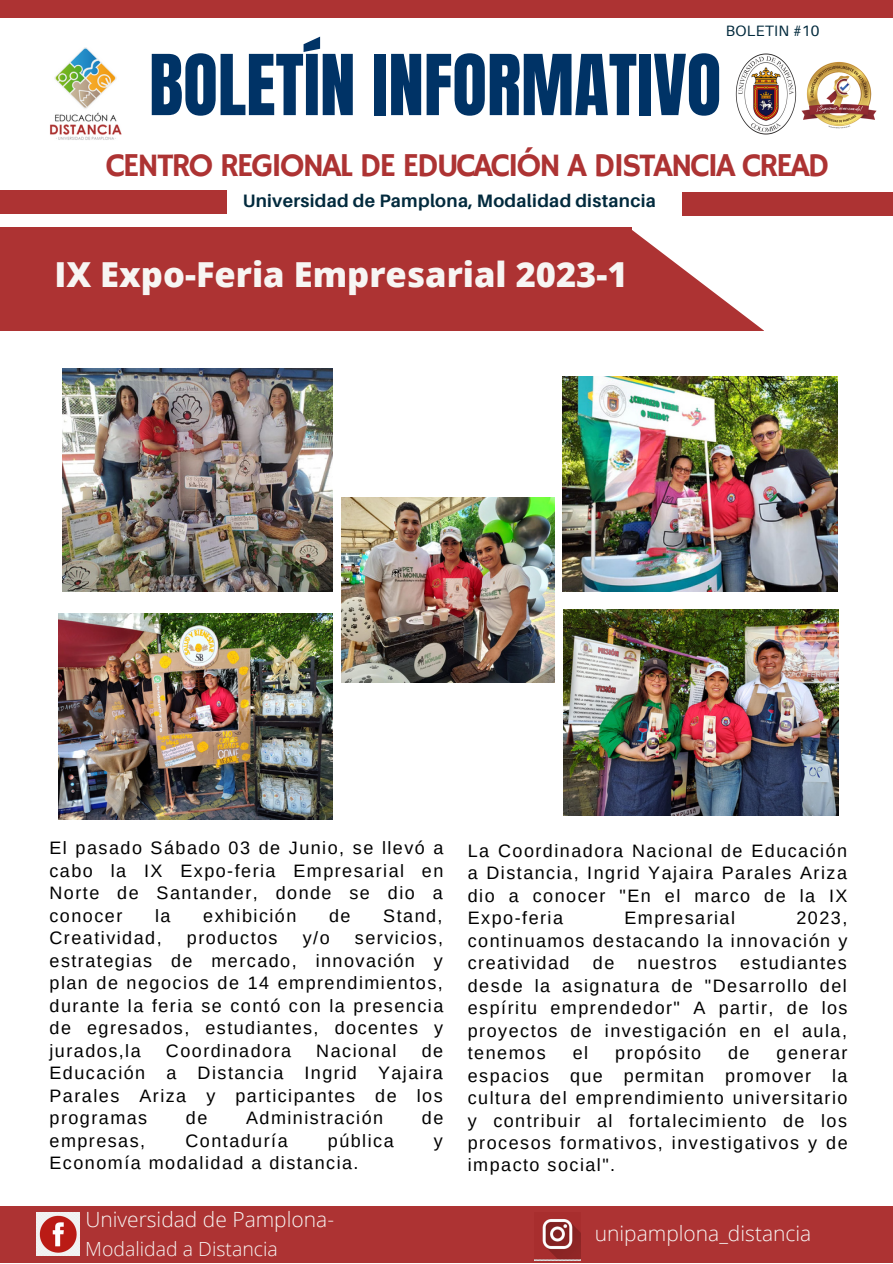
<style>
.page{position:relative;width:893px;height:1264px;background:#fff}
.page>*{position:absolute;margin:0;border:0;box-sizing:border-box;transform-origin:0 0}
.t1{font:71.25px "Anton";color:#036}
.t2{font:800 34.5px "Open Sans";color:#f7f5f3}
.t3{font:33.3px "Hammersmith One";letter-spacing:-.07em;color:#ad3333}
.t4{font:300 21px "Open Sans";color:#f7f5f3}
.t5{font:300 19.5px "Open Sans";color:#f7f5f3}
.t6{font:18px/22.5px "Arimo";letter-spacing:.08em;color:#000;text-align:justify}
.t7{font:700 18px "Aileron";letter-spacing:.015em;color:#022a3d}
.t8{font:15px "Aileron";letter-spacing:.015em;color:#022a3d}
</style>
<div class="page">
<svg style="left:0;top:230px;width:764px;height:101px;fill:#ad3333"></svg>
<div style="left:0;top:191px;width:227px;height:23px;background:#ad3333"></div>
<div style="left:682px;top:192px;width:210px;height:23px;background:#ad3333"></div>
<div style="left:0;top:0;width:892px;height:18px;background:#ad3333"></div>
<img style="left:50px;top:48px;width:71px;height:92px">
<img style="left:735px;top:53px;width:62px;height:82px">
<img style="left:801px;top:61px;width:76px;height:68px">
<div style="left:0;top:227px;width:632px;height:81px;background:#ad3333"></div>
<div style="left:0;top:1205px;width:892px;height:57px;background:#ad3333"></div>
<img style="left:37px;top:1212px;width:43px;height:43px">
<img style="left:542px;top:1219px;width:38px;height:40px">
<img style="left:62px;top:368px;width:270px;height:223px">
<img style="left:562px;top:377px;width:275px;height:214px">
<img style="left:58px;top:614px;width:274px;height:205px">
<img style="left:563px;top:609px;width:275px;height:206px">
<img style="left:341px;top:498px;width:213px;height:184px">
<p class="t1" style="left:149px;top:34px;width:573px">BOLETÍN INFORMATIVO</p>
<p class="t8" style="left:726px;top:21px;width:95px">BOLETIN #10</p>
<p class="t3" style="left:106px;top:146px;width:725px">CENTRO REGIONAL DE EDUCACIÓN A DISTANCIA CREAD</p>
<p class="t7" style="left:243px;top:189px;width:414px">Universidad de Pamplona, Modalidad distancia</p>
<p class="t2" style="left:54px;top:250px;width:574px">IX Expo-Feria Empresarial 2023-1</p>
<p class="t6" style="left:49px;top:836px;width:395px">El pasado Sábado 03 de Junio, se llevó a cabo la IX Expo-feria Empresarial en Norte de Santander, donde se dio a conocer</p>
<p class="t6" style="left:155px;top:904px;width:17px">la</p>
<p class="t6" style="left:203px;top:904px;width:95px">exhibición</p>
<p class="t6" style="left:329px;top:904px;width:23px">de</p>
<p class="t6" style="left:383px;top:904px;width:61px">Stand,</p>
<p class="t6" style="left:49px;top:926px;width:114px">Creatividad,</p>
<p class="t6" style="left:187px;top:926px;width:92px">productos</p>
<p class="t6" style="left:303px;top:926px;width:28px">y/o</p>
<p class="t6" style="left:49px;top:926px;width:395px;text-indent:305px">servicios, estrategias de mercado, innovación y plan de negocios de 14 emprendimientos, durante la feria se contó con la presencia de egresados, estudiantes, docentes y jurados,la</p>
<p class="t6" style="left:49px;top:1039px;width:395px;text-indent:372px">de Educación a Distancia Ingrid Yajaira Parales Ariza y participantes de los programas</p>
<p class="t6" style="left:166px;top:1039px;width:127px">Coordinadora</p>
<p class="t6" style="left:316px;top:1039px;width:82px">Nacional</p>
<p class="t6" style="left:186px;top:1106px;width:23px">de</p>
<p class="t6" style="left:246px;top:1106px;width:139px">Administración</p>
<p class="t6" style="left:422px;top:1106px;width:23px">de</p>
<p class="t6" style="left:49px;top:1129px;width:97px">empresas,</p>
<p class="t6" style="left:185px;top:1129px;width:104px">Contaduría</p>
<p class="t6" style="left:328px;top:1129px;width:67px">pública</p>
<p class="t6" style="left:434px;top:1129px;width:10px">y</p>
<p class="t6" style="left:49px;top:1151px;width:310px">Economía modalidad a distancia.</p>
<p class="t4" style="left:85px;top:1204px;width:250px">Universidad de Pamplona-</p>
<p class="t5" style="left:85px;top:1234px;width:194px">Modalidad a Distancia</p>
<p class="t6" style="left:468px;top:839px;width:381px">La Coordinadora Nacional de Educación a Distancia, Ingrid Yajaira Parales Ariza dio a conocer "En el marco de la IX Expo-feria</p>
<p class="t6" style="left:624px;top:906px;width:112px">Empresarial</p>
<p class="t6" style="left:468px;top:906px;width:381px;text-indent:328px">2023, continuamos destacando la innovación y creatividad</p>
<p class="t6" style="left:468px;top:951px;width:381px;text-indent:272px">estudiantes desde la asignatura de "Desarrollo del espíritu emprendedor" A partir, de los proyectos de investigación en el aula, tenemos</p>
<p class="t6" style="left:593px;top:951px;width:23px">de</p>
<p class="t6" style="left:637px;top:951px;width:81px">nuestros</p>
<p class="t6" style="left:572px;top:1041px;width:17px">el</p>
<p class="t6" style="left:615px;top:1041px;width:87px">propósito</p>
<p class="t6" style="left:728px;top:1041px;width:23px">de</p>
<p class="t6" style="left:468px;top:1041px;width:381px;text-indent:309px">generar espacios que permitan promover la cultura del emprendimiento universitario y contribuir al fortalecimiento de los procesos formativos, investigativos y de impacto social".</p>
<p class="t4" style="left:594px;top:1218px;width:218px">unipamplona_distancia</p>
</div>
